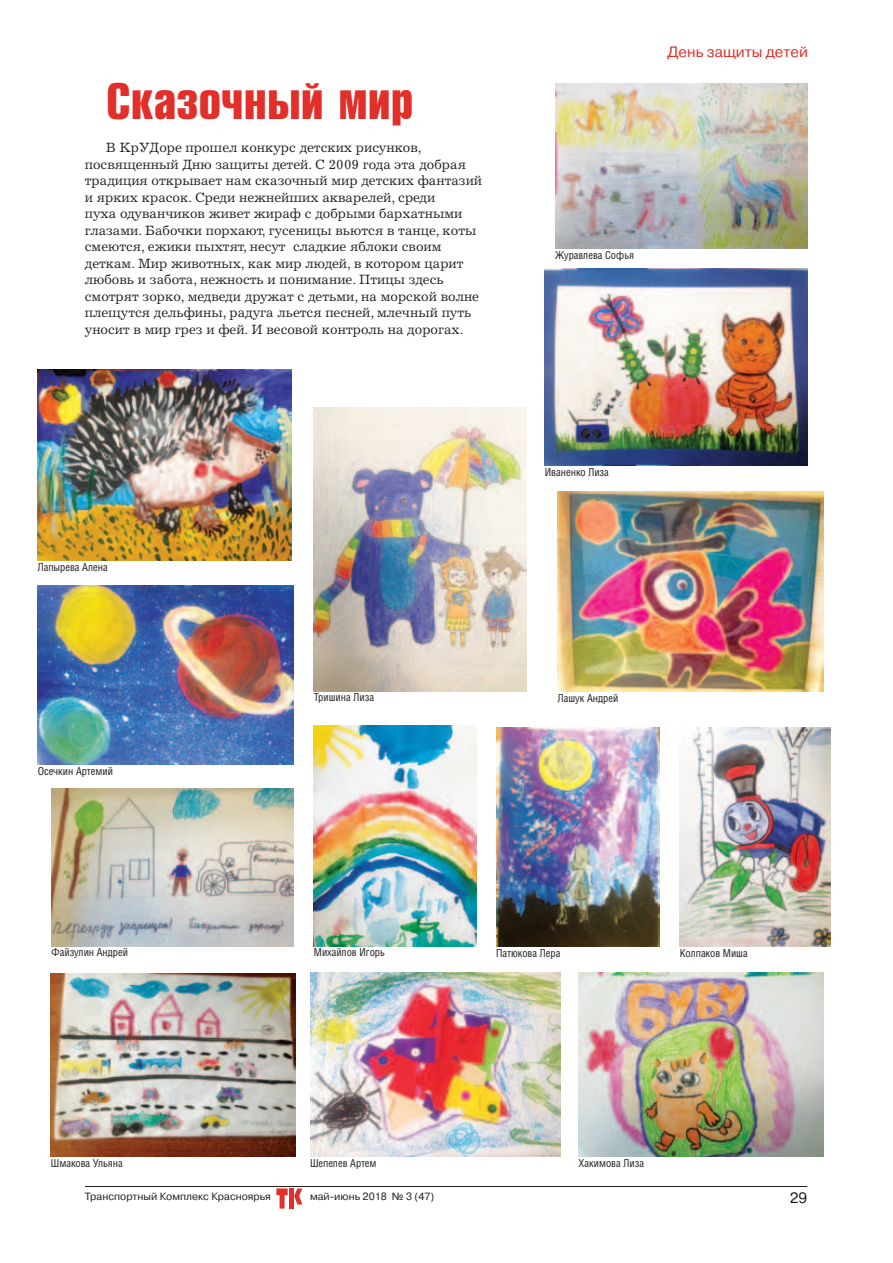
<style>
.page{position:relative;width:893px;height:1263px;background:#fff}
.page>*{position:absolute;margin:0;border:0;box-sizing:border-box;transform-origin:0 0}
.t1{font:700 46.5px "zn Rubrica Cn";color:#e12f2a}
.t2{font:15px "zn Pragmatica";color:#e12f2a}
.t3{font:15px "zn Pragmatica";color:#231f20}
.t4{font:13.5px/16.5px "zn Excelsior";color:#231f20}
.t5{font:10.5px "zn Letterica";color:#231f20}
.t6{font:10.5px "zn Pragmatica";color:#231f20}
</style>
<div class="page">
<hr style="left:85px;top:1186px;width:722px;height:1px;background:#231f20">
<svg style="left:276px;top:1188px;width:12px;height:20px"></svg>
<div style="left:289px;top:1188px;width:5px;height:20px;background:#e12f2a"></div>
<svg style="left:294px;top:1188px;width:8px;height:16px"></svg>
<img style="left:51px;top:973px;width:245px;height:184px">
<img style="left:310px;top:973px;width:250px;height:184px">
<img style="left:578px;top:973px;width:246px;height:184px">
<img style="left:52px;top:788px;width:242px;height:158px">
<img style="left:314px;top:407px;width:213px;height:284px">
<img style="left:496px;top:728px;width:164px;height:218px">
<img style="left:38px;top:585px;width:256px;height:179px">
<img style="left:314px;top:725px;width:162px;height:221px">
<img style="left:558px;top:492px;width:266px;height:199px">
<img style="left:37px;top:370px;width:255px;height:191px">
<img style="left:680px;top:727px;width:150px;height:219px">
<img style="left:545px;top:268px;width:263px;height:197px">
<img style="left:555px;top:83px;width:253px;height:166px">
<h1 class="t1" style="left:106px;top:75px;width:309px">Сказочный мир</h1>
<p class="t4" style="left:85px;top:139px;width:399px;text-indent:21px">В КрУДоре прошел конкурс детских рисунков, посвященный Дню защиты детей. С 2009 года эта добрая традиция открывает нам сказочный мир детских фантазий и ярких красок. Среди нежнейших акварелей, среди<br>пуха одуванчиков живет жираф с добрыми бархатными глазами. Бабочки порхают, гусеницы вьются в танце, коты смеются, ежики пыхтят, несут сладкие яблоки своим деткам. Мир животных, как мир людей, в котором царит любовь и забота, нежность и понимание. Птицы здесь смотрят зорко, медведи дружат с детьми, на морской волне плещутся дельфины, радуга льется песней, млечный путь уносит в мир грез и фей. И весовой контроль на дорогах.</p>
<p class="t5" style="left:38px;top:561px;width:72px">Лапырева Алена</p>
<p class="t5" style="left:38px;top:764px;width:77px">Осечкин Артемий</p>
<p class="t5" style="left:314px;top:691px;width:62px">Тришина Лиза</p>
<p class="t2" style="left:668px;top:44px;width:142px">День защиты детей</p>
<p class="t5" style="left:555px;top:249px;width:80px">Журавлева Софья</p>
<p class="t5" style="left:545px;top:466px;width:66px">Иваненко Лиза</p>
<p class="t5" style="left:558px;top:692px;width:62px">Лашук Андрей</p>
<p class="t5" style="left:52px;top:946px;width:78px">Файзулин Андрей</p>
<p class="t5" style="left:314px;top:946px;width:73px">Михайлов Игорь</p>
<p class="t5" style="left:496px;top:947px;width:66px">Патюкова Лера</p>
<p class="t5" style="left:680px;top:947px;width:69px">Колпаков Миша</p>
<p class="t5" style="left:51px;top:1157px;width:73px">Шмакова Ульяна</p>
<p class="t5" style="left:310px;top:1157px;width:68px">Шепелев Артем</p>
<p class="t5" style="left:579px;top:1157px;width:67px">Хакимова Лиза</p>
<p class="t6" style="left:85px;top:1191px;width:188px">Транспортный Комплекс Красноярья</p>
<p class="t6" style="left:310px;top:1191px;width:126px">май-июнь 2018 № 3 (47)</p>
<p class="t3" style="left:790px;top:1190px;width:19px">29</p>
</div>
